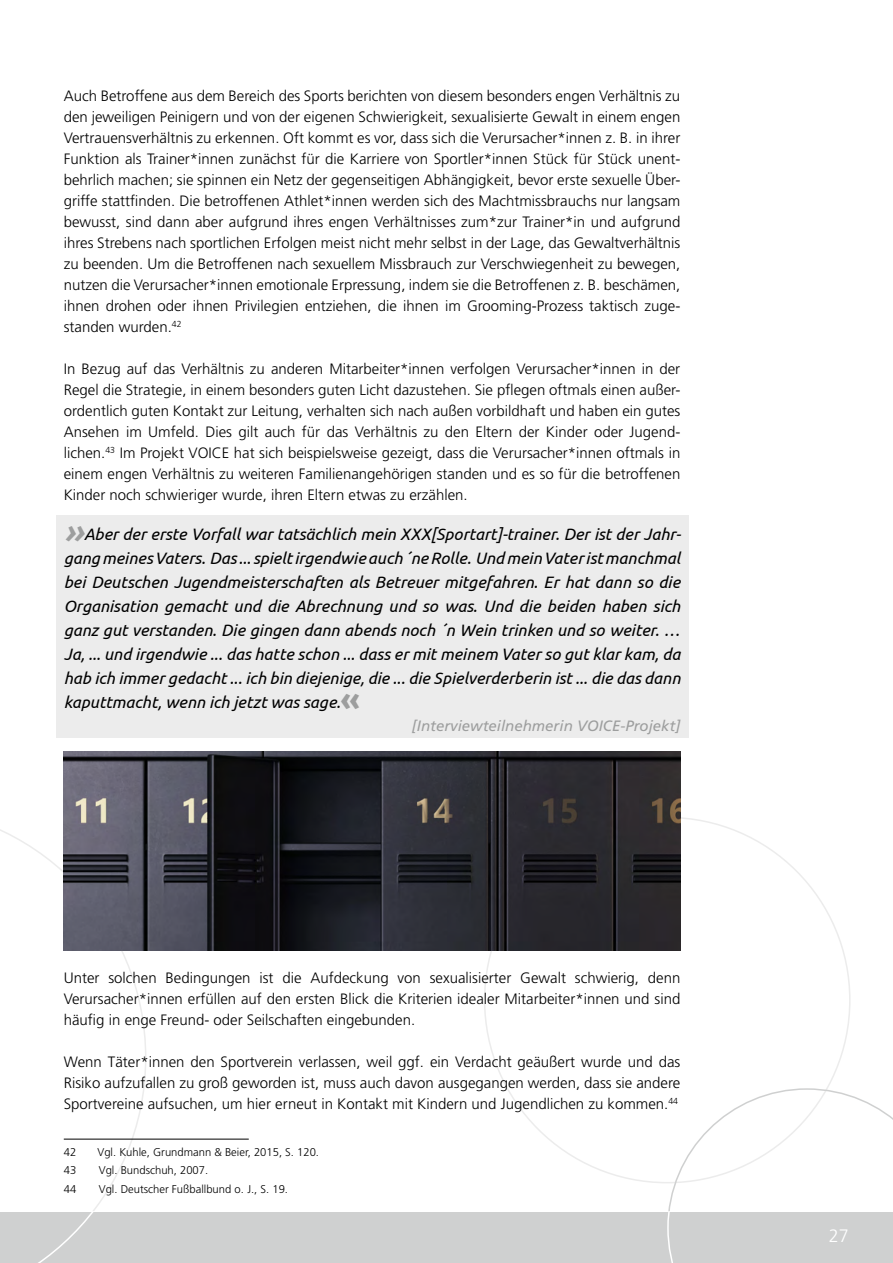
<style>
.page{position:relative;width:893px;height:1263px;background:#fff}
.page>*{position:absolute;margin:0;border:0;box-sizing:border-box;transform-origin:0 0}
.t1{font:300 18px "Frutiger";color:#fff}
.t2{font:italic 16.5px/24px "Ubuntu";color:#000;text-align:justify}
.t3{font:300 15px/21px "Frutiger";color:#000;text-align:justify}
.t4{font:italic 15px "Frutiger";color:#9d9e9e}
.t5{font:300 11.25px "Frutiger";color:#000}
.s1{font-weight:700;font-size:33px;color:#9d9e9e}
.s2{font-weight:700;font-style:normal;font-size:33px;color:#9d9e9e}
</style>
<div class="page">
<svg style="left:0;top:806px;width:146px;height:405px"></svg>
<div style="left:0;top:1212px;width:893px;height:51px;background:#cfd0d0"></div>
<svg style="left:38px;top:1212px;width:55px;height:51px"></svg>
<svg style="left:667px;top:1088px;width:226px;height:175px"></svg>
<div style="left:56px;top:515px;width:632px;height:223px;background:#ececec"></div>
<hr style="left:64px;top:1139px;width:185px;height:1px;background:#000">
<img style="left:64px;top:752px;width:616px;height:198px">
<p class="t3" style="left:64px;top:85px;width:618px">Auch Betroffene aus dem Bereich des Sports berichten von diesem besonders engen Verhältnis zu den jeweiligen Peinigern und von der eigenen Schwierigkeit, sexualisierte Gewalt in einem engen Vertrauensverhältnis zu erkennen. Oft kommt es vor, dass sich die Verursacher*innen z. B. in ihrer Funktion als Trainer*innen zunächst für die Karriere von Sportler*innen Stück für Stück unent&shy;behrlich machen; sie spinnen ein Netz der gegenseitigen Abhängigkeit, bevor erste sexuelle Über&shy;griffe stattfinden. Die betroffenen Athlet*innen werden sich des Machtmissbrauchs nur langsam bewusst, sind dann aber aufgrund ihres engen Verhältnisses zum*zur Trainer*in und aufgrund ihres Strebens nach sportlichen Erfolgen meist nicht mehr selbst in der Lage, das Gewaltverhältnis zu beenden. Um die Betroffenen nach sexuellem Missbrauch zur Verschwiegenheit zu bewegen, nutzen die Verursacher*innen emotionale Erpressung, indem sie die Betroffenen z. B. beschämen, ihnen drohen oder ihnen Privilegien entziehen, die ihnen im Grooming-Prozess taktisch zuge&shy;standen wurden.<sup>42</sup></p>
<p class="t3" style="left:64px;top:358px;width:618px">In Bezug auf das Verhältnis zu anderen Mitarbeiter*innen verfolgen Verursacher*innen in der Regel die Strategie, in einem besonders guten Licht dazustehen. Sie pflegen oftmals einen außer&shy;ordentlich guten Kontakt zur Leitung, verhalten sich nach außen vorbildhaft und haben ein gutes Ansehen im Umfeld. Dies gilt auch für das Verhältnis zu den Eltern der Kinder oder Jugend&shy;lichen.<sup>43</sup> Im Projekt VOICE hat sich beispielsweise gezeigt, dass die Verursacher*innen oftmals in einem engen Verhältnis zu weiteren Familienangehörigen standen und es so für die betroffenen Kinder noch schwieriger wurde, ihren Eltern etwas zu erzählen.</p>
<p class="t2" style="left:64px;top:521px;width:619px"><span class="s1">»</span>Aber der erste Vorfall war tatsächlich mein XXX[Sportart]-trainer. Der ist der Jahr&shy;gang meines Vaters. Das ... spielt irgendwie auch ´ne Rolle. Und mein Vater ist manchmal bei Deutschen Jugendmeisterschaften als Betreuer mitgefahren. Er hat dann so die Organisation gemacht und die Abrechnung und so was. Und die beiden haben sich ganz gut verstanden. Die gingen dann abends noch ´n Wein trinken und so weiter. … Ja, ... und irgendwie ... das hatte schon ... dass er mit meinem Vater so gut klar kam, da hab ich immer gedacht ... ich bin diejenige, die ... die Spielverderberin ist ... die das dann kaputtmacht, wenn ich jetzt was sage.<span class="s2">«</span></p>
<p class="t4" style="left:412px;top:717px;width:270px">[Interviewteilnehmerin VOICE-Projekt]</p>
<p class="t3" style="left:64px;top:967px;width:618px">Unter solchen Bedingungen ist die Aufdeckung von sexualisierter Gewalt schwierig, denn Verursacher*innen erfüllen auf den ersten Blick die Kriterien idealer Mitarbeiter*innen und sind häufig in enge Freund- oder Seilschaften eingebunden.</p>
<p class="t3" style="left:64px;top:1051px;width:618px">Wenn Täter*innen den Sportverein verlassen, weil ggf. ein Verdacht geäußert wurde und das Risiko aufzufallen zu groß geworden ist, muss auch davon ausgegangen werden, dass sie andere Sportvereine aufsuchen, um hier erneut in Kontakt mit Kindern und Jugendlichen zu kommen.<sup>44</sup></p>
<p class="t5" style="left:64px;top:1145px;width:14px">42</p>
<p class="t5" style="left:97px;top:1145px;width:223px">Vgl. Kuhle, Grundmann &amp; Beier, 2015, S. 120.</p>
<p class="t5" style="left:64px;top:1164px;width:14px">43</p>
<p class="t5" style="left:99px;top:1164px;width:111px">Vgl. Bundschuh, 2007.</p>
<p class="t5" style="left:64px;top:1182px;width:14px">44</p>
<p class="t5" style="left:99px;top:1182px;width:191px">Vgl. Deutscher Fußballbund o. J., S. 19.</p>
<p class="t1" style="left:829px;top:1226px;width:22px">27</p>
</div>
